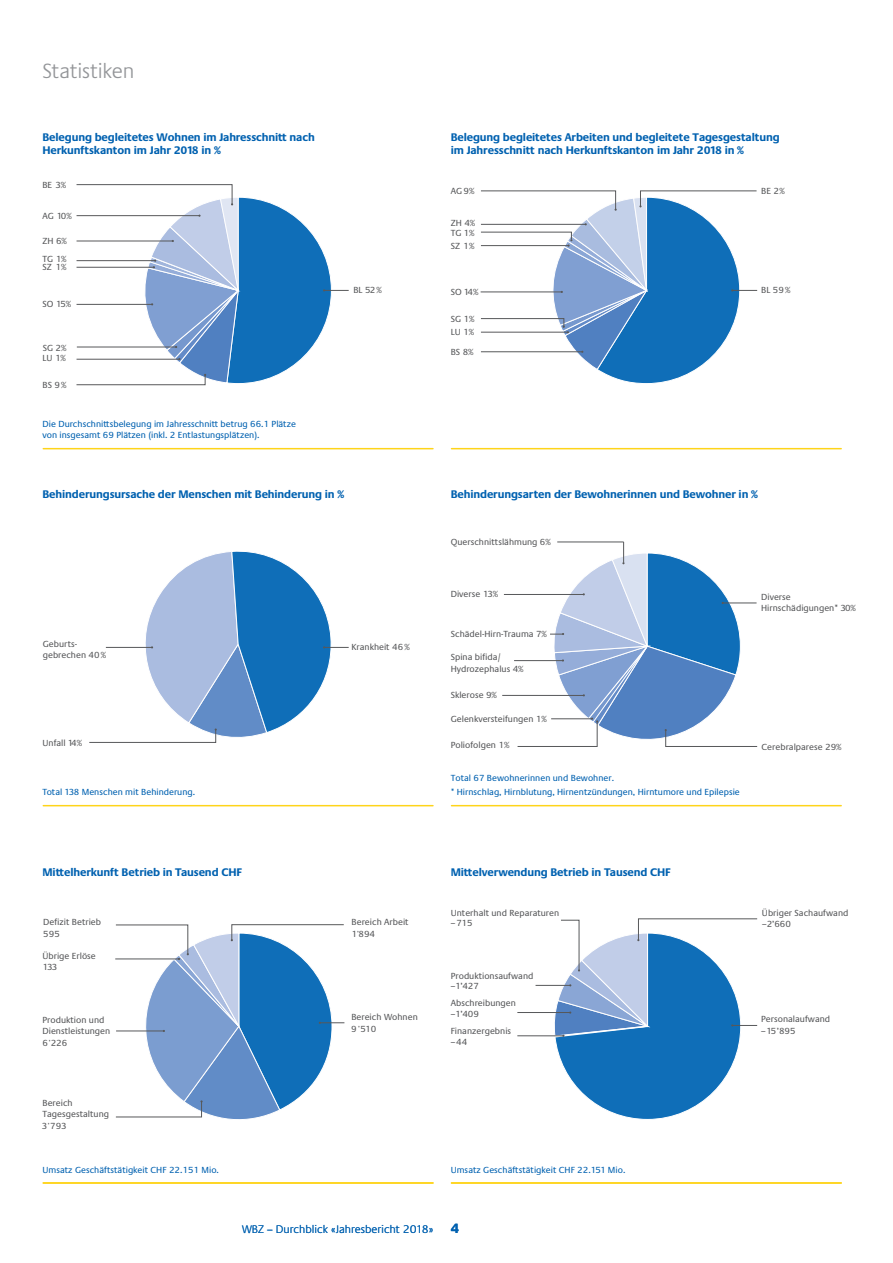
<style>
.page{position:relative;width:893px;height:1263px;background:#fff}
.page>*{position:absolute;margin:0;border:0;box-sizing:border-box;transform-origin:0 0}
.t1{font:300 21px "Praxis LT Pro";letter-spacing:-.01em;color:#939598}
.t2{font:700 13.5px "Praxis LT Pro";color:#0161b0}
.t3{font:700 11.25px/13.5px "Praxis LT Pro";letter-spacing:-.015em;color:#0161b0}
.t4{font:300 11.25px "Praxis LT Pro";color:#0161b0}
.t5{font:9px/11.6px "Praxis LT Pro";color:#57585a}
.t6{font:9px/11.2px "Praxis LT Pro";color:#0161b0}
</style>
<div class="page">
<hr style="left:43px;top:1182px;width:390px;height:2px;background:#fed41a">
<hr style="left:451px;top:1182px;width:390px;height:2px;background:#fed41a">
<hr style="left:43px;top:448px;width:390px;height:1px;background:#fed41a">
<hr style="left:43px;top:805px;width:390px;height:1px;background:#fed41a">
<hr style="left:451px;top:448px;width:390px;height:1px;background:#fed41a">
<hr style="left:451px;top:805px;width:390px;height:1px;background:#fed41a">
<hr style="left:517px;top:1012px;width:53px;height:1px;background:#57585a">
<hr style="left:535px;top:985px;width:35px;height:1px;background:#57585a">
<svg style="left:76px;top:184px;width:273px;height:201px"></svg>
<svg style="left:89px;top:551px;width:260px;height:192px"></svg>
<hr style="left:514px;top:660px;width:49px;height:1px;background:#57585a">
<hr style="left:504px;top:594px;width:80px;height:1px;background:#57585a">
<hr style="left:77px;top:304px;width:75px;height:1px;background:#57585a">
<hr style="left:502px;top:695px;width:82px;height:1px;background:#57585a">
<svg style="left:517px;top:542px;width:241px;height:205px"></svg>
<svg style="left:115px;top:924px;width:229px;height:196px"></svg>
<svg style="left:480px;top:190px;width:277px;height:194px"></svg>
<hr style="left:517px;top:1035px;width:47px;height:1px;background:#57585a">
<svg style="left:553px;top:918px;width:205px;height:202px"></svg>
<h1 class="t1" style="left:43px;top:58px;width:93px">Statistiken</h1>
<p class="t3" style="left:43px;top:130px;width:274px">Belegung begleitetes Wohnen im Jahresschnitt nach<br>Herkunftskanton im Jahr 2018 in %</p>
<p class="t3" style="left:451px;top:130px;width:330px">Belegung begleitetes Arbeiten und begleitete Tagesgestaltung im Jahresschnitt nach Herkunftskanton im Jahr 2018 in %</p>
<p class="t5" style="left:43px;top:179px;width:25px">BE 3%</p>
<p class="t5" style="left:43px;top:210px;width:31px">AG 10%</p>
<p class="t5" style="left:43px;top:235px;width:26px">ZH 6%</p>
<p class="t5" style="left:43px;top:253px;width:26px">TG 1%</p>
<p class="t5" style="left:43px;top:261px;width:25px">SZ 1%</p>
<p class="t5" style="left:43px;top:299px;width:30px">SO 15%</p>
<p class="t5" style="left:43px;top:342px;width:25px">SG 2%</p>
<p class="t5" style="left:43px;top:352px;width:25px">LU 1%</p>
<p class="t5" style="left:43px;top:379px;width:26px">BS 9%</p>
<p class="t6" style="left:43px;top:418px;width:255px">Die Durchschnittsbelegung im Jahresschnitt betrug 66.1 Plätze von insgesamt 69 Plätzen (inkl. 2 Entlastungsplätzen).</p>
<p class="t5" style="left:353px;top:285px;width:30px">BL 52%</p>
<p class="t3" style="left:43px;top:487px;width:303px">Behinderungsursache der Menschen mit Behinderung in %</p>
<p class="t5" style="left:43px;top:638px;width:65px">Geburts&shy;gebrechen 40%</p>
<p class="t5" style="left:43px;top:737px;width:41px">Unfall 14%</p>
<p class="t5" style="left:352px;top:642px;width:60px">Krankheit 46%</p>
<p class="t5" style="left:451px;top:186px;width:25px">AG9%</p>
<p class="t5" style="left:761px;top:185px;width:25px">BE 2%</p>
<p class="t5" style="left:451px;top:217px;width:26px">ZH 4%</p>
<p class="t5" style="left:451px;top:226px;width:25px;line-height:13.2px">TG 1%<br>SZ 1%</p>
<p class="t5" style="left:451px;top:286px;width:29px">SO 14%</p>
<p class="t5" style="left:451px;top:314px;width:25px">SG 1%</p>
<p class="t5" style="left:451px;top:326px;width:25px">LU 1%</p>
<p class="t5" style="left:451px;top:346px;width:24px">BS 8%</p>
<p class="t5" style="left:761px;top:284px;width:31px">BL 59%</p>
<p class="t3" style="left:451px;top:487px;width:309px">Behinderungsarten der Bewohnerinnen und Bewohner in %</p>
<p class="t5" style="left:451px;top:536px;width:102px">Querschnittslähmung 6%</p>
<p class="t5" style="left:451px;top:588px;width:49px">Diverse 13%</p>
<p class="t5" style="left:451px;top:628px;width:98px">Schädel-Hirn-Trauma 7%</p>
<p class="t5" style="left:451px;top:652px;width:74px">Spina bifida/<br>Hydrozephalus 4%</p>
<p class="t5" style="left:451px;top:689px;width:48px">Sklerose 9%</p>
<p class="t5" style="left:451px;top:714px;width:98px">Gelenkversteifungen 1%</p>
<p class="t5" style="left:451px;top:739px;width:60px">Poliofolgen 1%</p>
<p class="t6" style="left:451px;top:772px;width:165px">Total 67 Bewohnerinnen und Bewohner.</p>
<p class="t5" style="left:761px;top:592px;width:96px;line-height:10.8px">Diverse<br>Hirnschädigungen* 30%</p>
<p class="t5" style="left:762px;top:741px;width:82px">Cerebralparese 29%</p>
<p class="t6" style="left:43px;top:786px;width:154px">Total 138 Menschen mit Behinderung.</p>
<p class="t6" style="left:451px;top:786px;width:291px">* Hirnschlag, Hirnblutung, Hirnentzündungen, Hirntumore und Epilepsie</p>
<p class="t3" style="left:43px;top:865px;width:201px">Mittelherkunft Betrieb in Tausend CHF</p>
<p class="t5" style="left:43px;top:916px;width:59px;line-height:12px">Defizit Betrieb<br>595</p>
<p class="t5" style="left:43px;top:950px;width:55px">Übrige Erlöse<br>133</p>
<p class="t5" style="left:352px;top:916px;width:59px">Bereich Arbeit<br>1ˇ894</p>
<p class="t3" style="left:451px;top:865px;width:221px">Mittelverwendung Betrieb in Tausend CHF</p>
<p class="t5" style="left:451px;top:908px;width:110px;line-height:9.9px">Unterhalt und Reparaturen –715</p>
<p class="t5" style="left:762px;top:907px;width:88px">Übriger Sachaufwand</p>
<p class="t5" style="left:762px;top:918px;width:30px">–2’660</p>
<p class="t5" style="left:451px;top:970px;width:84px;line-height:10.8px">Produktionsaufwand –1’427</p>
<p class="t5" style="left:451px;top:998px;width:67px;line-height:10.5px">Abschreibungen –1’409</p>
<p class="t5" style="left:43px;top:1014px;width:69px">Produktion und<br>Dienstleistungen<br>6ˇ226</p>
<p class="t5" style="left:351px;top:1011px;width:68px">Bereich Wohnen</p>
<p class="t5" style="left:761px;top:1014px;width:70px">Personalaufwand</p>
<p class="t5" style="left:351px;top:1023px;width:27px">9ˇ510</p>
<p class="t5" style="left:451px;top:1025px;width:62px;line-height:10.8px">Finanzergebnis –44</p>
<p class="t5" style="left:761px;top:1025px;width:36px">–15’895</p>
<p class="t5" style="left:42px;top:1097px;width:69px">Bereich<br>Tagesgestaltung<br>3ˇ793</p>
<p class="t6" style="left:43px;top:1164px;width:178px">Umsatz Geschäftstätigkeit CHF 22.151 Mio.</p>
<p class="t6" style="left:451px;top:1164px;width:176px">Umsatz Geschäftstätigkeit CHF 22.151 Mio.</p>
<p class="t4" style="left:242px;top:1222px;width:193px">WBZ – Durchblick «Jahresbericht 2018»</p>
<h2 class="t2" style="left:451px;top:1220px;width:10px">4</h2>
</div>
